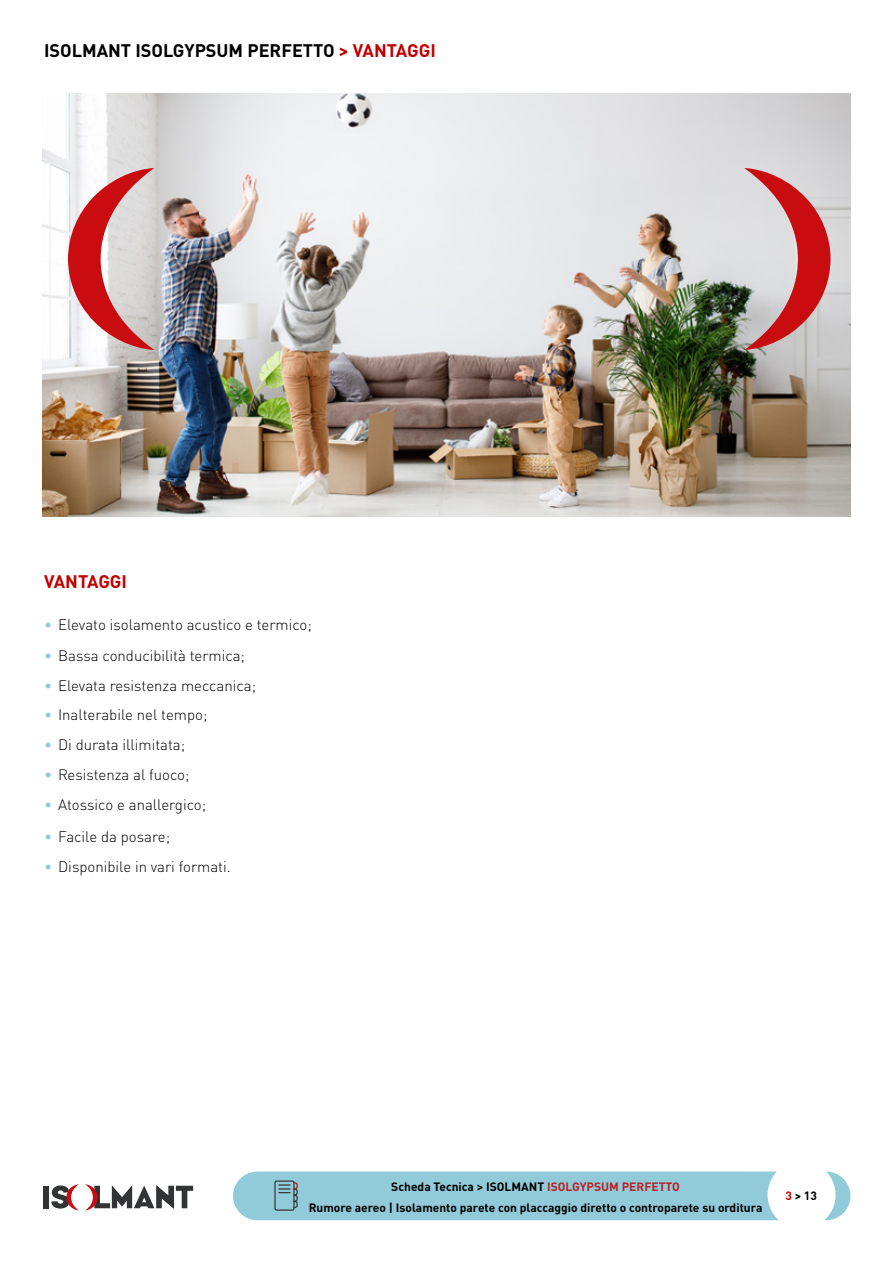
<style>
.page{position:relative;width:893px;height:1263px;background:#fff}
.page>*{position:absolute;margin:0;border:0;box-sizing:border-box;transform-origin:0 0}
.t1{font:700 18px "DIN Pro";color:#000}
.t2{font:700 18px "DIN Pro";letter-spacing:-.01em;color:#c00000}
.t3{font:300 15px "DIN Pro";color:#000}
.t4{font:700 12px "DIN Pro";color:#000}
.s1{color:#c00000}
.s2{color:#91cad8}
.s3{color:#ba2229}
</style>
<div class="page">
<div style="left:43px;top:1186px;width:6px;height:22px;background:#323335"></div>
<svg style="left:85px;top:1184px;width:108px;height:26px"></svg>
<svg style="left:51px;top:1184px;width:28px;height:26px"></svg>
<img style="left:43px;top:94px;width:807px;height:423px">
<svg style="left:68px;top:168px;width:86px;height:182px;background:#d89898"></svg>
<svg style="left:744px;top:168px;width:87px;height:182px;background:#cf9193"></svg>
<div style="left:233px;top:1171px;width:617px;height:49px;background:#91cad8;border-radius:24px"></div>
<svg style="left:274px;top:1180px;width:24px;height:31px"></svg>
<div style="left:767px;top:1161px;width:69px;height:68px;background:#fff;border-radius:50%"></div>
<p class="t1" style="left:44px;top:35px;width:393px">ISOLMANT ISOLGYPSUM PERFETTO <span class="s1">&gt; VANTAGGI</span></p>
<p class="t2" style="left:44px;top:567px;width:85px">VANTAGGI</p>
<p class="t3" style="left:44px;top:613px;width:269px"><span class="s2">•</span> Elevato isolamento acustico e termico;</p>
<p class="t3" style="left:44px;top:644px;width:202px"><span class="s2">•</span> Bassa conducibilità termica;</p>
<p class="t3" style="left:44px;top:674px;width:214px"><span class="s2">•</span> Elevata resistenza meccanica;</p>
<p class="t3" style="left:44px;top:703px;width:165px"><span class="s2">•</span> Inalterabile nel tempo;</p>
<p class="t3" style="left:44px;top:733px;width:143px"><span class="s2">•</span> Di durata illimitata;</p>
<p class="t3" style="left:44px;top:763px;width:147px"><span class="s2">•</span> Resistenza al fuoco;</p>
<p class="t3" style="left:44px;top:793px;width:164px"><span class="s2">•</span> Atossico e anallergico;</p>
<p class="t3" style="left:44px;top:825px;width:128px"><span class="s2">•</span> Facile da posare;</p>
<p class="t3" style="left:44px;top:855px;width:188px"><span class="s2">•</span> Disponibile in vari formati.</p>
<p class="t4" style="left:391px;top:1176px;width:290px">Scheda Tecnica &gt; ISOLMANT <span class="s3">ISOLGYPSUM PERFETTO</span></p>
<p class="t4" style="left:309px;top:1197px;width:455px">Rumore aereo | Isolamento parete con placcaggio diretto o controparete su orditura</p>
<p class="t4" style="left:785px;top:1185px;width:33px"><span class="s1">3</span> &gt; 13</p>
</div>
